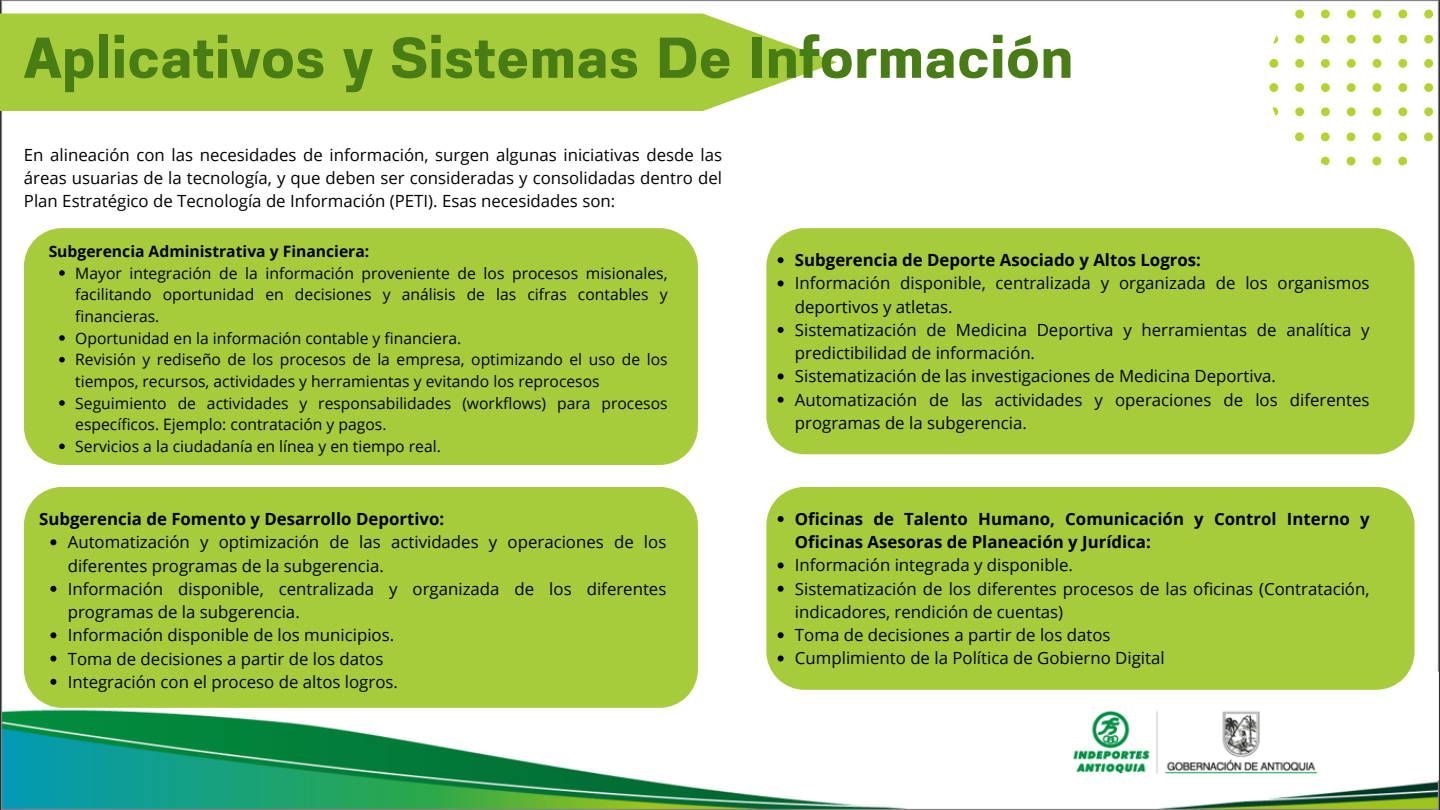
<style>
.page{position:relative;width:1440px;height:810px;background:#fff}
.page>*{position:absolute;margin:0;border:0;box-sizing:border-box;transform-origin:0 0}
.t1{font:700 57.4px "Prachason Neue";color:#477d14}
.t2{font:16.8px/23.2px "Open Sans";color:#000}
.t3{font:700 16.8px/23.2px "Open Sans";color:#000}
.t4{font:15.7px/21.7px "Open Sans";color:#000}
.t5{font:700 15.7px "Open Sans";color:#000}
</style>
<div class="page">
<img style="left:0;top:0;width:1440px;height:810px">
<svg style="left:1269px;top:0;width:171px;height:165px"></svg>
<svg style="left:0;top:14px;width:837px;height:97px;background:#add04a"></svg>
<div style="left:24px;top:228px;width:674px;height:237px;background:#a6cc3b"></div>
<svg style="left:59px;top:270px;width:6px;height:6px"></svg>
<svg style="left:59px;top:335px;width:6px;height:6px"></svg>
<svg style="left:59px;top:357px;width:6px;height:5px"></svg>
<svg style="left:59px;top:400px;width:6px;height:6px"></svg>
<svg style="left:59px;top:444px;width:6px;height:5px"></svg>
<div style="left:24px;top:487px;width:674px;height:221px;background:#a6cc3b"></div>
<svg style="left:50px;top:539px;width:6px;height:6px"></svg>
<svg style="left:50px;top:586px;width:6px;height:6px"></svg>
<svg style="left:50px;top:632px;width:6px;height:6px"></svg>
<svg style="left:50px;top:656px;width:6px;height:6px"></svg>
<svg style="left:50px;top:679px;width:6px;height:6px"></svg>
<div style="left:766px;top:228px;width:649px;height:226px;background:#a6cc3b"></div>
<svg style="left:778px;top:257px;width:6px;height:6px"></svg>
<svg style="left:778px;top:280px;width:6px;height:6px"></svg>
<svg style="left:778px;top:327px;width:6px;height:6px"></svg>
<svg style="left:778px;top:373px;width:6px;height:6px"></svg>
<svg style="left:778px;top:397px;width:6px;height:6px"></svg>
<div style="left:766px;top:487px;width:649px;height:203px;background:#a6cc3b"></div>
<svg style="left:778px;top:516px;width:6px;height:6px"></svg>
<svg style="left:778px;top:562px;width:6px;height:6px"></svg>
<svg style="left:778px;top:586px;width:6px;height:6px"></svg>
<svg style="left:778px;top:632px;width:6px;height:6px"></svg>
<svg style="left:778px;top:655px;width:6px;height:6px"></svg>
<p class="t1" style="left:24px;top:32px;width:1051px">Aplicativos y Sistemas De Información</p>
<h1 class="t2" style="left:24px;top:143px;width:700px;text-align:justify">En alineación con las necesidades de información, surgen algunas iniciativas desde las áreas usuarias de la tecnología, y que deben ser consideradas y consolidadas dentro del Plan Estratégico de Tecnología de Información (PETI). Esas necesidades son:</h1>
<p class="t5" style="left:49px;top:240px;width:322px">Subgerencia Administrativa y Financiera:</p>
<h2 class="t4" style="left:75px;top:262px;width:594px;text-align:justify">Mayor integración de la información proveniente de los procesos misionales, facilitando oportunidad en decisiones y análisis de las cifras contables y financieras.</h2>
<p class="t4" style="left:75px;top:327px;width:388px">Oportunidad en la información contable y financiera.</p>
<p class="t4" style="left:75px;top:348px;width:594px">Revisión y rediseño de los procesos de la empresa, optimizando el uso de los tiempos, recursos, actividades y herramientas y evitando los reprocesos</p>
<p class="t4" style="left:75px;top:392px;width:594px">Seguimiento de actividades y responsabilidades (workflows) para procesos específicos. Ejemplo: contratación y pagos.</p>
<p class="t4" style="left:75px;top:435px;width:367px">Servicios a la ciudadanía en línea y en tiempo real.</p>
<p class="t3" style="left:39px;top:507px;width:407px">Subgerencia de Fomento y Desarrollo Deportivo:</p>
<p class="t2" style="left:68px;top:530px;width:600px">Automatización y optimización de las actividades y operaciones de los diferentes programas de la subgerencia.</p>
<p class="t2" style="left:68px;top:577px;width:600px">Información disponible, centralizada y organizada de los diferentes programas de la subgerencia.</p>
<p class="t2" style="left:68px;top:623px;width:328px">Información disponible de los municipios.</p>
<p class="t2" style="left:68px;top:646px;width:317px">Toma de decisiones a partir de los datos</p>
<p class="t2" style="left:68px;top:670px;width:332px">Integración con el proceso de altos logros.</p>
<h2 class="t3" style="left:795px;top:248px;width:408px">Subgerencia de Deporte Asociado y Altos Logros:</h2>
<p class="t2" style="left:795px;top:271px;width:576px">Información disponible, centralizada y organizada de los organismos deportivos y atletas.</p>
<p class="t2" style="left:795px;top:318px;width:576px">Sistematización de Medicina Deportiva y herramientas de analítica y predictibilidad de información.</p>
<p class="t2" style="left:795px;top:364px;width:482px">Sistematización de las investigaciones de Medicina Deportiva.</p>
<p class="t2" style="left:795px;top:388px;width:576px">Automatización de las actividades y operaciones de los diferentes programas de la subgerencia.</p>
<p class="t3" style="left:795px;top:507px;width:576px">Oficinas de Talento Humano, Comunicación y Control Interno y<br>Oficinas Asesoras de Planeación y Jurídica:</p>
<p class="t2" style="left:795px;top:553px;width:279px">Información integrada y disponible.</p>
<p class="t2" style="left:795px;top:577px;width:576px">Sistematización de los diferentes procesos de las oficinas (Contratación, indicadores, rendición de cuentas)</p>
<p class="t2" style="left:795px;top:623px;width:317px">Toma de decisiones a partir de los datos</p>
<p class="t2" style="left:795px;top:646px;width:371px">Cumplimiento de la Política de Gobierno Digital</p>
</div>
